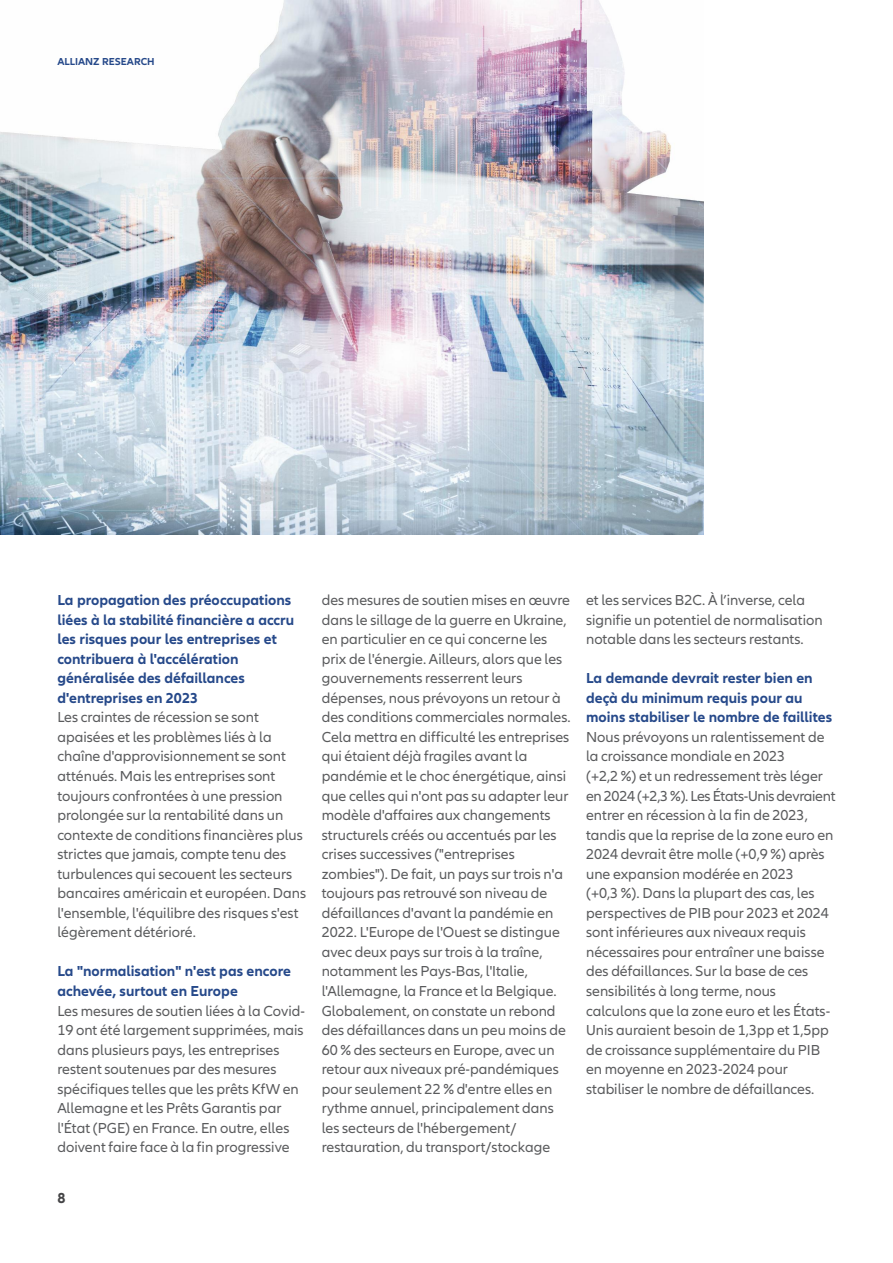
<style>
.page{position:relative;width:893px;height:1263px;background:#fff}
.page>*{position:absolute;margin:0;border:0;box-sizing:border-box;transform-origin:0 0}
.t1{font:15px/19.5px "Allianz Neo";color:#5a5b5d}
.t2{font:700 15px/19.5px "Allianz Neo";color:#26498a}
.t3{font:700 15px "Allianz Neo";color:#444446}
.t4{font:700 10.5px "Allianz Neo";color:#26498a}
</style>
<div class="page">
<img style="left:0;top:0;width:704px;height:534px">
<p class="t4" style="left:57px;top:58px;width:99px">ALLIANZ RESEARCH</p>
<p class="t2" style="left:57px;top:591px;width:238px">La propagation des préoccupations liées à la stabilité financière a accru les risques pour les entreprises et contribuera à l'accélération généralisée des défaillances d'entreprises en 2023</p>
<p class="t1" style="left:57px;top:709px;width:250px">Les craintes de récession se sont apaisées et les problèmes liés à la chaîne d'approvisionnement se sont atténués. Mais les entreprises sont toujours confrontées à une pression prolongée sur la rentabilité dans un contexte de conditions financières plus strictes que jamais, compte tenu des turbulences qui secouent les secteurs bancaires américain et européen. Dans l'ensemble, l'équilibre des risques s'est légèrement détérioré.</p>
<p class="t2" style="left:57px;top:963px;width:235px">La "normalisation" n'est pas encore achevée, surtout en Europe</p>
<p class="t1" style="left:57px;top:1002px;width:249px">Les mesures de soutien liées à la Covid-19 ont été largement supprimées, mais dans plusieurs pays, les entreprises restent soutenues par des mesures spécifiques telles que les prêts KfW en Allemagne et les Prêts Garantis par l'État (PGE) en France. En outre, elles doivent faire face à la fin progressive</p>
<p class="t3" style="left:57px;top:1192px;width:10px">8</p>
<p class="t1" style="left:322px;top:591px;width:250px">des mesures de soutien mises en œuvre dans le sillage de la guerre en Ukraine, en particulier en ce qui concerne les prix de l'énergie. Ailleurs, alors que les gouvernements resserrent leurs dépenses, nous prévoyons un retour à des conditions commerciales normales.<br>Cela mettra en difficulté les entreprises qui étaient déjà fragiles avant la pandémie et le choc énergétique, ainsi que celles qui n'ont pas su adapter leur modèle d'affaires aux changements structurels créés ou accentués par les crises successives ("entreprises zombies"). De fait, un pays sur trois n'a toujours pas retrouvé son niveau de défaillances d'avant la pandémie en 2022. L'Europe de l'Ouest se distingue avec deux pays sur trois à la traîne, notamment les Pays-Bas, l'Italie, l'Allemagne, la France et la Belgique.<br>Globalement, on constate un rebond des défaillances dans un peu moins de 60 % des secteurs en Europe, avec un retour aux niveaux pré-pandémiques pour seulement 22 % d'entre elles en rythme annuel, principalement dans les secteurs de l'hébergement/ restauration, du transport/stockage</p>
<p class="t1" style="left:586px;top:591px;width:238px">et les services B2C. À l’inverse, cela signifie un potentiel de normalisation notable dans les secteurs restants.</p>
<p class="t2" style="left:586px;top:669px;width:248px">La demande devrait rester bien en deçà du minimum requis pour au moins stabiliser le nombre de faillites</p>
<p class="t1" style="left:586px;top:728px;width:251px">Nous prévoyons un ralentissement de la croissance mondiale en 2023<br>(+2,2 %) et un redressement très léger en 2024 (+2,3 %). Les États-Unis devraient entrer en récession à la fin de 2023, tandis que la reprise de la zone euro en 2024 devrait être molle (+0,9 %) après une expansion modérée en 2023<br>(+0,3 %). Dans la plupart des cas, les perspectives de PIB pour 2023 et 2024 sont inférieures aux niveaux requis nécessaires pour entraîner une baisse des défaillances. Sur la base de ces sensibilités à long terme, nous calculons que la zone euro et les États-Unis auraient besoin de 1,3pp et 1,5pp de croissance supplémentaire du PIB en moyenne en 2023-2024 pour stabiliser le nombre de défaillances.</p>
</div>
